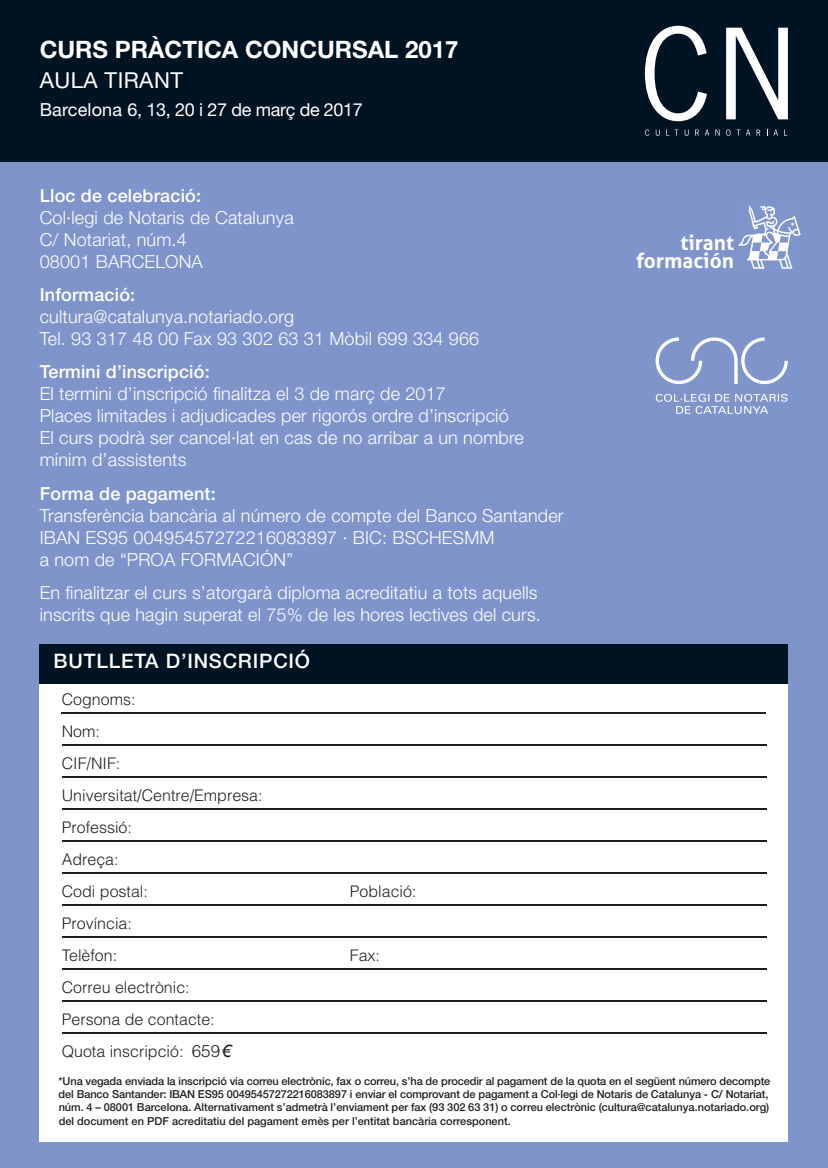
<style>
.page{position:relative;width:828px;height:1168px;background:#7f94cb}
.page>*{position:absolute;margin:0;border:0;box-sizing:border-box;transform-origin:0 0}
.t1{font:700 24px "Helvetica Neue";color:#fff}
.t2{font:22px "Helvetica Neue";letter-spacing:.02em;color:#fff}
.t3{font:700 20.8px/18.2px "Aller";color:#fff;text-align:right}
.t4{font:500 20px "Helvetica Neue";letter-spacing:.04em;color:#fff}
.t5{font:300 18px/22px "Helvetica Neue";letter-spacing:.01em;color:#fff}
.t6{font:500 18px "Helvetica Neue";letter-spacing:.01em;color:#fff}
.t7{font:18px "Helvetica Neue";letter-spacing:-.02em;color:#fff}
.t8{font:300 16px/32px "Helvetica LT Std";color:#231f20}
.t9{font:500 11px/13.2px "Helvetica Neue";letter-spacing:-.01em;color:#231f20}
.s1{font-size:17px}
.s2{font-family:"Arial";font-weight:400;font-style:italic;font-size:17px}
</style>
<div class="page">
<div style="left:0;top:0;width:828px;height:161px;background:#001322"></div>
<hr style="left:0;top:160px;width:828px;height:2px;background:#001322">
<svg style="left:645px;top:26px;width:62px;height:95px"></svg>
<svg style="left:726px;top:28px;width:62px;height:91px"></svg>
<svg style="left:645px;top:129px;width:4px;height:7px"></svg>
<svg style="left:666px;top:130px;width:12px;height:6px"></svg>
<svg style="left:684px;top:130px;width:4px;height:6px"></svg>
<svg style="left:695px;top:130px;width:4px;height:6px"></svg>
<svg style="left:705px;top:130px;width:4px;height:6px"></svg>
<svg style="left:715px;top:130px;width:4px;height:6px"></svg>
<svg style="left:726px;top:129px;width:4px;height:7px"></svg>
<svg style="left:746px;top:130px;width:4px;height:6px"></svg>
<svg style="left:756px;top:130px;width:4px;height:6px"></svg>
<svg style="left:773px;top:130px;width:5px;height:6px"></svg>
<div style="left:40px;top:683px;width:748px;height:459px;background:#fff"></div>
<div style="left:40px;top:643px;width:748px;height:40px;background:#001322"></div>
<hr style="left:62px;top:745px;width:704px;height:1px;background:#231f20">
<hr style="left:62px;top:1001px;width:704px;height:1px;background:#231f20">
<hr style="left:62px;top:873px;width:704px;height:1px;background:#231f20">
<hr style="left:62px;top:809px;width:704px;height:1px;background:#231f20">
<hr style="left:62px;top:937px;width:704px;height:1px;background:#231f20">
<hr style="left:62px;top:777px;width:704px;height:1px;background:#231f20">
<hr style="left:62px;top:1032px;width:704px;height:2px;background:#231f20">
<hr style="left:62px;top:905px;width:704px;height:1px;background:#231f20">
<hr style="left:62px;top:841px;width:704px;height:1px;background:#231f20">
<hr style="left:62px;top:969px;width:704px;height:1px;background:#231f20">
<hr style="left:61px;top:713px;width:704px;height:1px;background:#231f20">
<svg style="left:655px;top:337px;width:133px;height:47px"></svg>
<svg style="left:656px;top:394px;width:131px;height:20px"></svg>
<img style="left:738px;top:206px;width:62px;height:63px">
<h1 class="t1" style="left:40px;top:35px;width:420px">CURS PRÀCTICA CONCURSAL 2017</h1>
<p class="t2" style="left:40px;top:68px;width:145px">AULA TIRANT</p>
<p class="t7" style="left:40px;top:99px;width:325px">Barcelona 6, 13, 20 i 27 de març de 2017</p>
<p class="t6" style="left:40px;top:184px;width:163px">Lloc de celebració:</p>
<p class="t5" style="left:40px;top:206px;width:255px">Col·legi de Notaris de Catalunya<br>C/ Notariat, núm.4<br>08001 BARCELONA</p>
<p class="t6" style="left:40px;top:284px;width:97px">Informació:</p>
<p class="t5" style="left:40px;top:305px;width:441px">cultura@catalunya.notariado.org<br>Tel. 93 317 48 00 Fax 93 302 63 31 Mòbil 699 334 966</p>
<p class="t6" style="left:40px;top:361px;width:171px">Termini d’inscripció:</p>
<p class="t5" style="left:40px;top:382px;width:486px">El termini d’inscripció finalitza el 3 de març de 2017<br>Places limitades i adjudicades per rigorós ordre d’inscripció El curs podrà ser cancel·lat en cas de no arribar a un nombre mínim d’assistents</p>
<p class="t6" style="left:40px;top:482px;width:178px">Forma de pagament:</p>
<p class="t5" style="left:40px;top:504px;width:525px">Transferència bancària al número de compte del Banco Santander<br>IBAN ES95 00495457272216083897 · BIC: BSCHESMM<br>a nom de “PROA FORMACIÓN”</p>
<p class="t5" style="left:40px;top:581px;width:502px">En finalitzar el curs s’atorgarà diploma acreditatiu a tots aquells inscrits que hagin superat el 75% de les hores lectives del curs.</p>
<p class="t4" style="left:54px;top:649px;width:258px">BUTLLETA D’INSCRIPCIÓ</p>
<p class="t8" style="left:62px;top:683px;width:202px">Cognoms:<br>Nom:<br>CIF/NIF:<br>Universitat/Centre/Empresa:<br>Professió:<br>Adreça:<br>Codi postal:</p>
<p class="t8" style="left:62px;top:907px;width:72px">Província:<br>Telèfon:</p>
<p class="t8" style="left:62px;top:971px;width:171px">Correu electrònic:<br>Persona de contacte:<br>Quota inscripció: <span class="s1">659</span><span class="s2">€</span></p>
<p class="t8" style="left:350px;top:875px;width:68px">Població:</p>
<p class="t8" style="left:350px;top:939px;width:32px">Fax:</p>
<p class="t3" style="left:636px;top:233px;width:99px">tirant formación</p>
<p class="t9" style="left:59px;top:1074px;width:713px">*Una vegada enviada la inscripció via correu electrònic, fax o correu, s’ha de procedir al pagament de la quota en el següent número decompte del Banco Santander: IBAN ES95 00495457272216083897 i enviar el comprovant de pagament a Col·legi de Notaris de Catalunya - C/ Notariat, núm. 4 – 08001 Barcelona. Alternativament s’admetrà l’enviament per fax (93 302 63 31) o correu electrònic (cultura@catalunya.notariado.org) del document en PDF acreditatiu del pagament emès per l’entitat bancària corresponent.</p>
</div>
